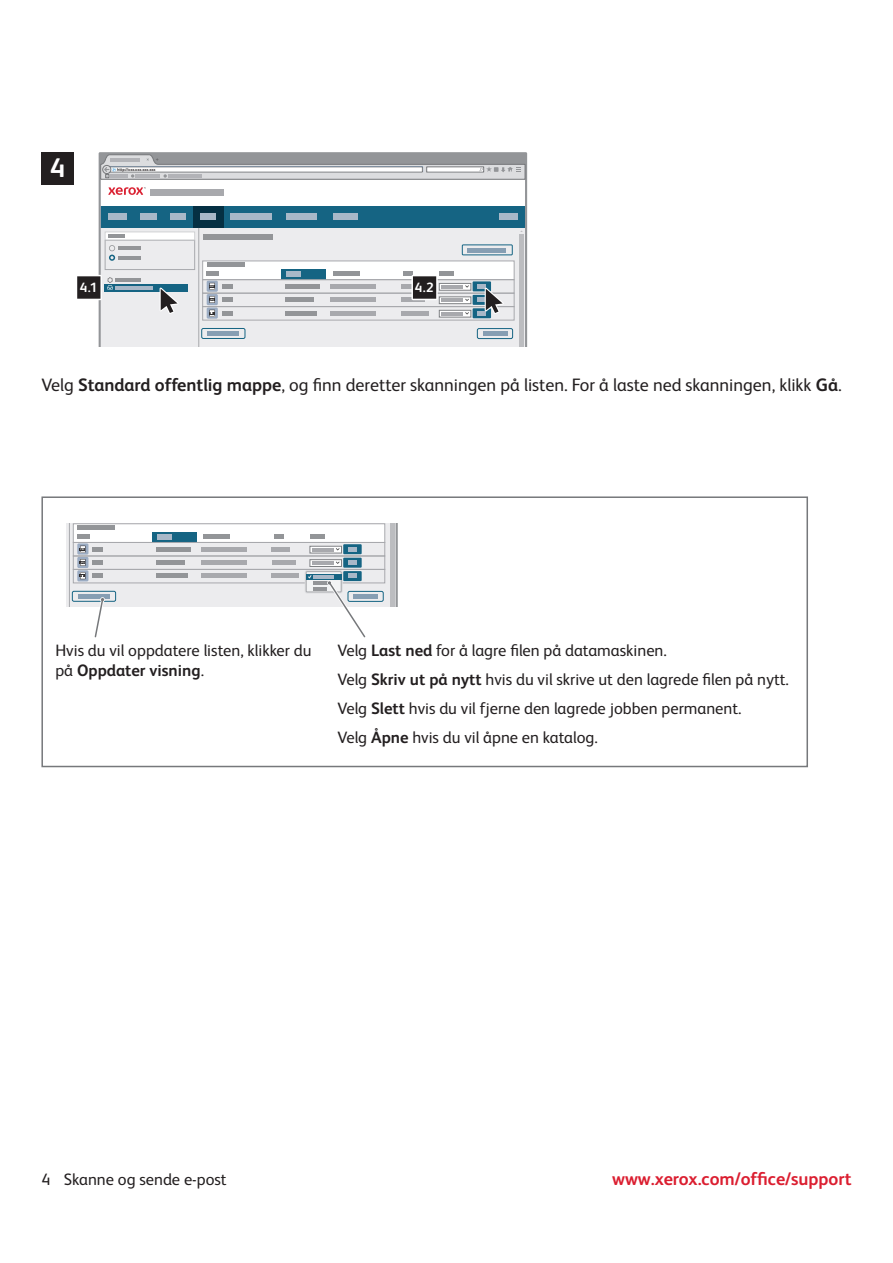
<style>
.page{position:relative;width:893px;height:1263px;background:#fff}
.page>*{position:absolute;margin:0;border:0;box-sizing:border-box;transform-origin:0 0}
.t1{font:700 27px "Xerox Sans";color:#fff}
.t2{font:18px "Xerox Sans";color:#231f20}
.t3{font:700 18px "Xerox Sans";color:#db1e30}
.t4{font:16.5px/28.8px "Xerox Sans";color:#231f20}
.t5{font:700 13.5px "Xerox Sans";color:#fff}
.t6{font:700 4.2px "Xerox Sans";color:#231f20;scale:.96 1}
.s1{font-weight:700}
</style>
<div class="page">
<div style="left:41px;top:496px;width:767px;height:271px;border:2px solid #76787b"></div>
<svg style="left:99px;top:152px;width:428px;height:195px;fill:#ececee"></svg>
<svg style="left:100px;top:154px;width:425px;height:26px;background:#b5b7ba"></svg>
<svg style="left:158px;top:284px;width:23px;height:32px"></svg>
<svg style="left:477px;top:284px;width:29px;height:32px"></svg>
<svg style="left:410px;top:273px;width:30px;height:29px"></svg>
<svg style="left:77px;top:273px;width:36px;height:29px"></svg>
<svg style="left:66px;top:523px;width:332px;height:115px"></svg>
<div style="left:41px;top:152px;width:33px;height:33px;background:#231f20"></div>
<h1 class="t1" style="left:50px;top:155px;width:17px">4</h1>
<p class="t6" style="left:117px;top:167px;width:42px">http://xxx.xxx.xxx.xxx</p>
<p class="t5" style="left:80px;top:281px;width:19px">4.1</p>
<p class="t5" style="left:415px;top:281px;width:20px">4.2</p>
<p class="t2" style="left:41px;top:378px;width:802px">Velg <span class="s1">Standard offentlig mappe</span>, og finn deretter skanningen på listen. For å laste ned skanningen, klikk <span class="s1">Gå</span>.</p>
<p class="t4" style="left:55px;top:642px;width:258px;line-height:19.8px">Hvis du vil oppdatere listen, klikker du på <span class="s1">Oppdater visning</span>.</p>
<p class="t4" style="left:337px;top:638px;width:453px">Velg <span class="s1">Last ned</span> for å lagre filen på datamaskinen.<br>Velg <span class="s1">Skriv ut på nytt</span> hvis du vil skrive ut den lagrede filen på nytt.<br>Velg <span class="s1">Slett</span> hvis du vil fjerne den lagrede jobben permanent.<br>Velg <span class="s1">Åpne</span> hvis du vil åpne en katalog.</p>
<p class="t4" style="left:41px;top:1167px;width:11px">4</p>
<p class="t4" style="left:64px;top:1167px;width:164px">Skanne og sende e-post</p>
<p class="t3" style="left:612px;top:1171px;width:241px">www.xerox.com/office/support</p>
</div>
